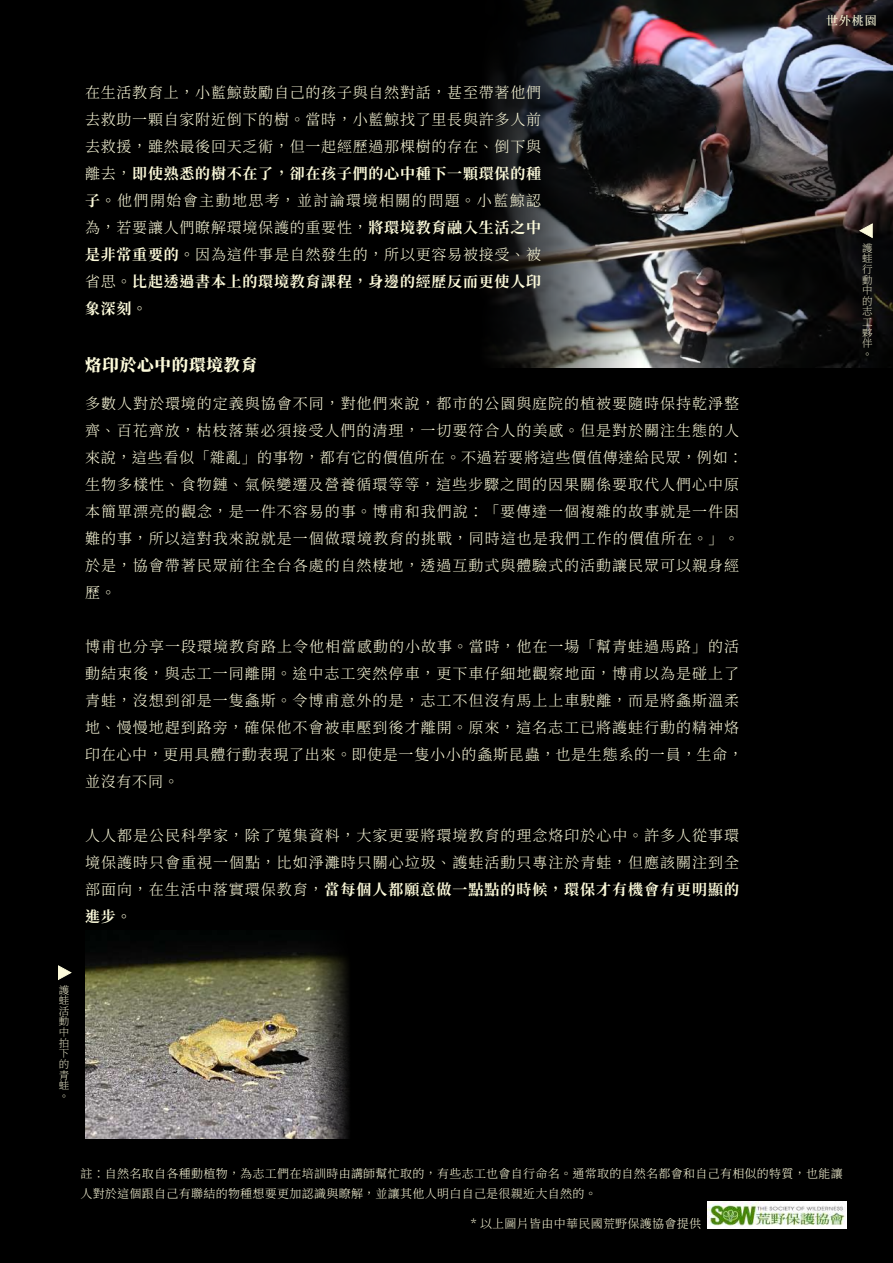
<style>
.page{position:relative;width:893px;height:1263px;background:#000}
.page>*{position:absolute;margin:0;border:0;box-sizing:border-box;transform-origin:0 0}
.t1{font:900 16.5px "Noto Serif CJ Ktc";letter-spacing:.05em;color:#fdfbdb}
.t2{font:300 15px/27px "Noto Serif CJ Ktc";letter-spacing:.065em;color:#fdfbdb}
.t3{font:300 12px/19.5px "Noto Serif CJ Ktc";letter-spacing:.025em;color:#fdfbdb}
.t4{font:500 12px "Noto Serif CJ Ktc";color:#fdfbdb}
.t5{font:200 10.5px/10.6px "Noto Serif CJ Ktc";color:#fdfbdb;text-align:justify}
.s1{font-weight:700}
</style>
<div class="page">
<img style="left:488px;top:0;width:405px;height:367px">
<img style="left:85px;top:949px;width:264px;height:190px">
<img style="left:707px;top:1201px;width:140px;height:27px">
<svg style="left:859px;top:223px;width:14px;height:15px"></svg>
<svg style="left:58px;top:965px;width:13px;height:15px"></svg>
<p class="t2" style="left:85px;top:80px;width:458px;text-align:justify">在生活教育上，小藍鯨鼓勵自己的孩子與自然對話，甚至帶著他們去救助一顆自家附近倒下的樹。當時，小藍鯨找了里長與許多人前去救援，雖然最後回天乏術，但一起經歷過那棵樹的存在、倒下與離去，<span class="s1">即使熟悉的樹不在了，卻在孩子們的心中種下一顆環保的種子。</span>他們開始會主動地思考，並討論環境相關的問題。小藍鯨認為，若要讓人們瞭解環境保護的重要性，<span class="s1">將環境教育融入生活之中是非常重要的。</span>因為這件事是自然發生的，所以更容易被接受、被省思。<span class="s1">比起透過書本上的環境教育課程，身邊的經歷反而更使人印象深刻。</span></p>
<p class="t1" style="left:85px;top:356px;width:174px">烙印於心中的環境教育</p>
<p class="t2" style="left:85px;top:391px;width:659px">多數人對於環境的定義與協會不同，對他們來說，都市的公園與庭院的植被要隨時保持乾淨整齊、百花齊放，枯枝落葉必須接受人們的清理，一切要符合人的美感。但是對於關注生態的人來說，這些看似「雜亂」的事物，都有它的價值所在。不過若要將這些價值傳達給民眾，例如：生物多樣性、食物鏈、氣候變遷及營養循環等等，這些步驟之間的因果關係要取代人們心中原本簡單漂亮的觀念，是一件不容易的事。博甫和我們說：「要傳達一個複雜的故事就是一件困難的事，所以這對我來說就是一個做環境教育的挑戰，同時這也是我們工作的價值所在。」。於是，協會帶著民眾前往全台各處的自然棲地，透過互動式與體驗式的活動讓民眾可以親身經歷。</p>
<p class="t2" style="left:85px;top:634px;width:659px">博甫也分享一段環境教育路上令他相當感動的小故事。當時，他在一場「幫青蛙過馬路」的活動結束後，與志工一同離開。途中志工突然停車，更下車仔細地觀察地面，博甫以為是碰上了青蛙，沒想到卻是一隻螽斯。令博甫意外的是，志工不但沒有馬上上車駛離，而是將螽斯溫柔地、慢慢地趕到路旁，確保他不會被車壓到後才離開。原來，這名志工已將護蛙行動的精神烙印在心中，更用具體行動表現了出來。即使是一隻小小的螽斯昆蟲，也是生態系的一員，生命，並沒有不同。</p>
<p class="t2" style="left:85px;top:823px;width:656px;text-align:justify">人人都是公民科學家，除了蒐集資料，大家更要將環境教育的理念烙印於心中。許多人從事環境保護時只會重視一個點，比如淨灘時只關心垃圾、護蛙活動只專注於青蛙，但應該關注到全部面向，在生活中落實環保教育，<span class="s1">當每個人都願意做一點點的時候，環保才有機會有更明顯的進步。</span></p>
<p class="t5" style="left:59px;top:985px;width:12px">護蛙活動中拍下的青蛙。</p>
<p class="t4" style="left:826px;top:14px;width:52px">世外桃園</p>
<p class="t5" style="left:862px;top:243px;width:12px">護蛙行動中的志工夥伴。</p>
<p class="t3" style="left:80px;top:1164px;width:764px">註：自然名取自各種動植物，為志工們在培訓時由講師幫忙取的，有些志工也會自行命名。通常取的自然名都會和自己有相似的特質，也能讓人對於這個跟自己有聯結的物種想要更加認識與瞭解，並讓其他人明白自己是很親近大自然的。</p>
<p class="t3" style="left:471px;top:1213px;width:232px">* 以上圖片皆由中華民國荒野保護協會提供</p>
</div>
